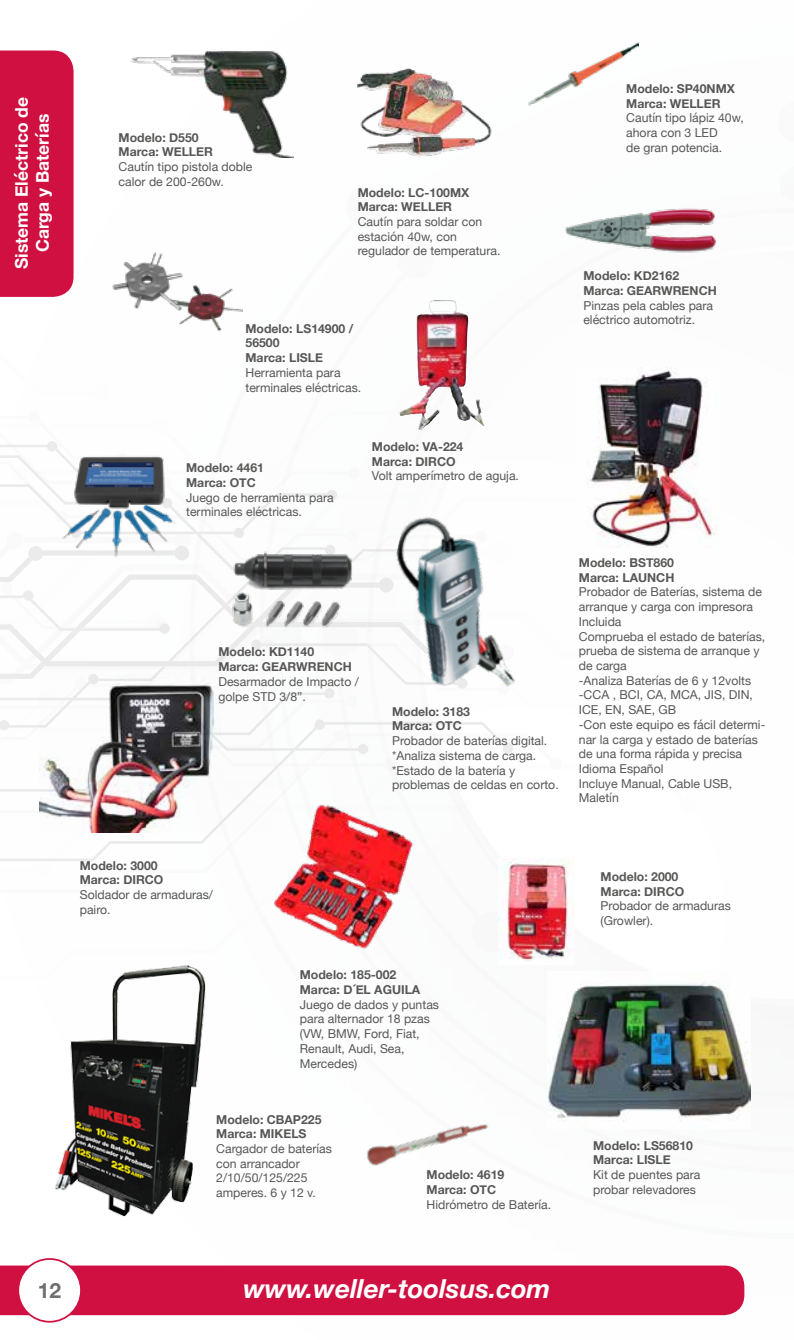
<style>
.page{position:relative;width:794px;height:1340px;background:#fff}
.page>*{position:absolute;margin:0;border:0;box-sizing:border-box;transform-origin:0 0}
.t1{font:italic 700 26.25px "Helvetica Neue";color:#fff}
.t2{font:700 21px "Helvetica Neue";color:#706f6f}
.t3{font:700 17.5px/21px "Helvetica Neue";color:#fff;text-align:center}
.t4{font:12.25px/14.7px "Helvetica Neue";color:#575756}
.t5{font:700 12.25px/14.7px "Helvetica Neue";color:#575756}
</style>
<div class="page">
<svg style="left:0;top:332px;width:513px;height:529px"></svg>
<div style="left:0;top:50px;width:74px;height:247px;background:#d01041"></div>
<div style="left:0;top:1265px;width:744px;height:50px;background:#d01041"></div>
<div style="left:18px;top:1258px;width:63px;height:63px;background:#fff;border-radius:50%"></div>
<div style="left:17px;top:1258px;width:65px;height:64px;border:2px solid #d01041;border-radius:50%"></div>
<img style="left:39px;top:657px;width:234px;height:175px">
<img style="left:589px;top:367px;width:128px;height:180px">
<img style="left:368px;top:510px;width:147px;height:194px">
<img style="left:131px;top:51px;width:162px;height:106px">
<img style="left:358px;top:68px;width:134px;height:89px">
<img style="left:528px;top:42px;width:110px;height:64px">
<img style="left:366px;top:1124px;width:122px;height:42px">
<img style="left:55px;top:965px;width:151px;height:252px">
<img style="left:218px;top:545px;width:147px;height:91px">
<img style="left:548px;top:981px;width:202px;height:141px">
<img style="left:249px;top:802px;width:184px;height:148px">
<img style="left:565px;top:208px;width:152px;height:45px">
<img style="left:170px;top:285px;width:72px;height:53px">
<img style="left:112px;top:252px;width:76px;height:63px">
<img style="left:56px;top:442px;width:128px;height:125px">
<img style="left:499px;top:858px;width:72px;height:103px">
<img style="left:399px;top:300px;width:41px;height:130px">
<h3 class="t3" style="left:11px;top:269px;width:174px;rotate:-90deg">Sistema Eléctrico de<br>Carga y Baterías</h3>
<p class="t5" style="left:119px;top:130px;width:96px">Modelo: D550<br>Marca: WELLER</p>
<p class="t4" style="left:119px;top:160px;width:135px">Cautín tipo pistola doble calor de 200-260w.</p>
<p class="t5" style="left:358px;top:185px;width:113px">Modelo: LC-100MX<br>Marca: WELLER</p>
<p class="t4" style="left:358px;top:215px;width:144px">Cautín para soldar con estación 40w, con regulador de temperatura.</p>
<p class="t5" style="left:245px;top:321px;width:109px">Modelo: LS14900 /<br>56500<br>Marca: LISLE</p>
<p class="t4" style="left:245px;top:366px;width:117px">Herramienta para terminales eléctricas.</p>
<p class="t5" style="left:186px;top:461px;width:79px">Modelo: 4461<br>Marca: OTC</p>
<p class="t4" style="left:186px;top:491px;width:149px">Juego de herramienta para terminales eléctricas.</p>
<p class="t5" style="left:372px;top:439px;width:93px">Modelo: VA-224<br>Marca: DIRCO</p>
<p class="t4" style="left:372px;top:469px;width:149px">Volt amperímetro de aguja.</p>
<p class="t5" style="left:218px;top:645px;width:135px">Modelo: KD1140<br>Marca: GEARWRENCH</p>
<p class="t4" style="left:218px;top:675px;width:142px">Desarmador de Impacto / golpe STD 3/8”.</p>
<p class="t5" style="left:392px;top:704px;width:79px">Modelo: 3183<br>Marca: OTC</p>
<p class="t4" style="left:392px;top:734px;width:168px">Probador de baterías digital. *Analiza sistema de carga. *Estado de la batería y problemas de celdas en corto.</p>
<p class="t5" style="left:626px;top:81px;width:110px">Modelo: SP40NMX<br>Marca: WELLER</p>
<p class="t4" style="left:626px;top:111px;width:119px">Cautín tipo lápiz 40w, ahora con 3 LED<br>de gran potencia.</p>
<p class="t5" style="left:583px;top:269px;width:135px">Modelo: KD2162<br>Marca: GEARWRENCH</p>
<p class="t4" style="left:583px;top:298px;width:131px">Pinzas pela cables para eléctrico automotriz.</p>
<p class="t5" style="left:579px;top:555px;width:97px">Modelo: BST860<br>Marca: LAUNCH</p>
<p class="t4" style="left:579px;top:585px;width:188px">Probador de Baterías, sistema de arranque y carga con impresora<br>Incluida<br>Comprueba el estado de baterías, prueba de sistema de arranque y de carga<br>-Analiza Baterías de 6 y 12volts -CCA , BCI, CA, MCA, JIS, DIN,<br>ICE, EN, SAE, GB<br>-Con este equipo es fácil determi&shy;nar la carga y estado de baterías de una forma rápida y precisa<br>Idioma Español<br>Incluye Manual, Cable USB,<br>Maletín</p>
<p class="t5" style="left:80px;top:858px;width:85px">Modelo: 3000<br>Marca: DIRCO</p>
<p class="t4" style="left:80px;top:888px;width:135px">Soldador de armaduras/ pairo.</p>
<p class="t5" style="left:300px;top:968px;width:122px">Modelo: 185-002<br>Marca: D´EL AGUILA</p>
<p class="t4" style="left:300px;top:997px;width:141px">Juego de dados y puntas para alternador 18 pzas (VW, BMW, Ford, Fiat,<br>Renault, Audi, Sea,<br>Mercedes)</p>
<p class="t5" style="left:216px;top:1112px;width:107px">Modelo: CBAP225<br>Marca: MIKELS</p>
<p class="t4" style="left:216px;top:1142px;width:117px">Cargador de baterías con arrancador<br>2/10/50/125/225 amperes. 6 y 12 v.</p>
<p class="t5" style="left:426px;top:1167px;width:79px">Modelo: 4619<br>Marca: OTC</p>
<p class="t4" style="left:426px;top:1197px;width:126px">Hidrómetro de Batería.</p>
<p class="t5" style="left:600px;top:869px;width:85px">Modelo: 2000<br>Marca: DIRCO</p>
<p class="t4" style="left:600px;top:899px;width:132px">Probador de armaduras (Growler).</p>
<p class="t5" style="left:593px;top:1138px;width:101px">Modelo: LS56810<br>Marca: LISLE</p>
<p class="t4" style="left:593px;top:1167px;width:109px">Kit de puentes para probar relevadores</p>
<h2 class="t2" style="left:38px;top:1274px;width:25px">12</h2>
<h1 class="t1" style="left:243px;top:1268px;width:308px">www.weller-toolsus.com</h1>
</div>
